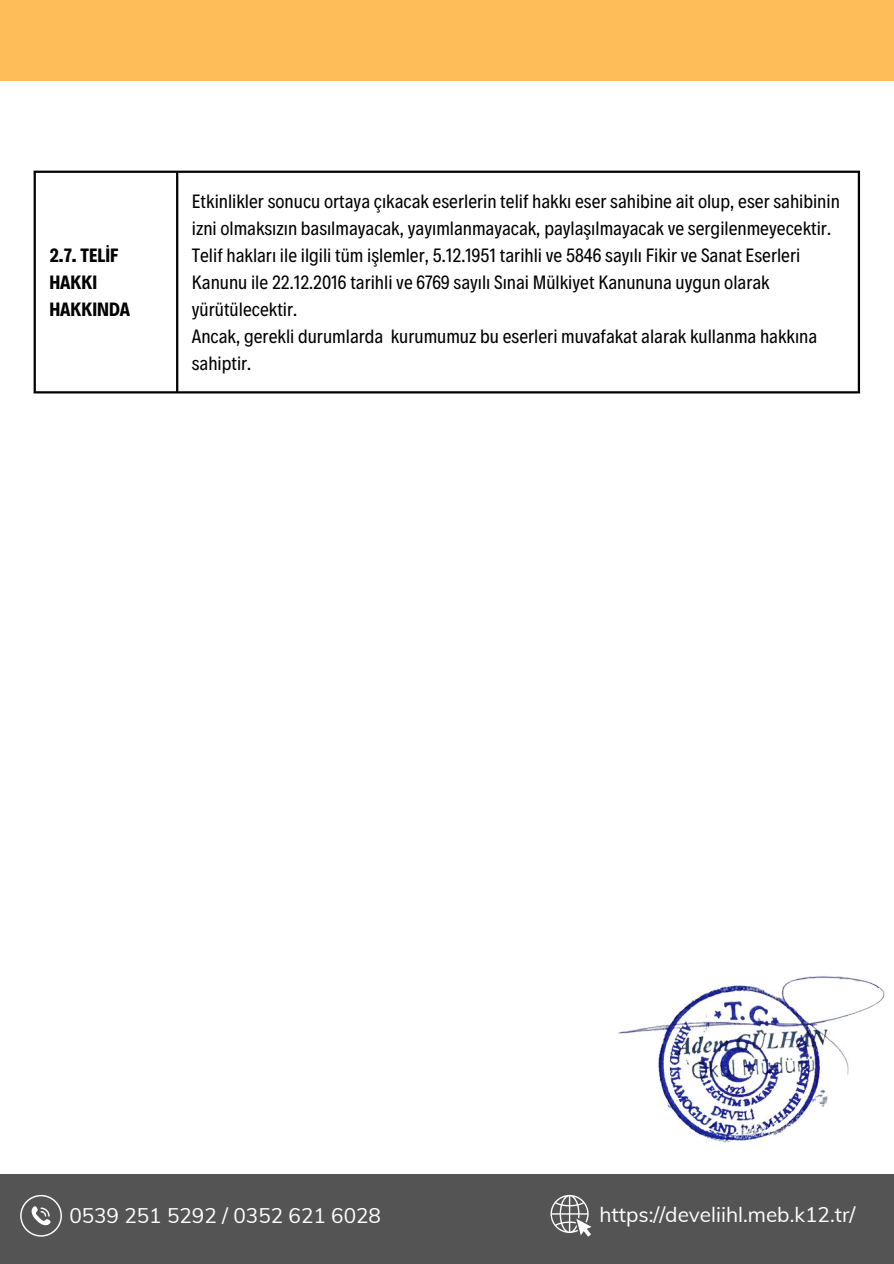
<style>
.page{position:relative;width:894px;height:1264px;background:#fff}
.page>*{position:absolute;margin:0;border:0;box-sizing:border-box;transform-origin:0 0}
.t1{font:20.7px "Muli";color:#fff}
.t2{font:19.5px/27px "Decalotype";color:#000}
.t3{font:700 19.5px/27px "Decalotype";color:#000}
</style>
<div class="page">
<div style="left:0;top:0;width:893px;height:81px;background:#ffbd59"></div>
<div style="left:0;top:1174px;width:893px;height:89px;background:#545454"></div>
<svg style="left:20px;top:1194px;width:42px;height:42px"></svg>
<img style="left:618px;top:976px;width:267px;height:167px">
<svg style="left:550px;top:1194px;width:41px;height:42px"></svg>
<hr style="left:34px;top:173px;width:2px;height:218px;background:#000">
<hr style="left:176px;top:173px;width:2px;height:218px;background:#000">
<hr style="left:857px;top:173px;width:2px;height:218px;background:#000">
<hr style="left:34px;top:171px;width:825px;height:2px;background:#000">
<hr style="left:34px;top:391px;width:825px;height:2px;background:#000">
<p class="t3" style="left:49px;top:240px;width:82px">2.7. TELİF<br>HAKKI<br>HAKKINDA</p>
<p class="t2" style="left:192px;top:186px;width:649px">Etkinlikler sonucu ortaya çıkacak eserlerin telif hakkı eser sahibine ait olup, eser sahibinin izni olmaksızın basılmayacak, yayımlanmayacak, paylaşılmayacak ve sergilenmeyecektir.<br>Telif hakları ile ilgili tüm işlemler, 5.12.1951 tarihli ve 5846 sayılı Fikir ve Sanat Eserleri Kanunu ile 22.12.2016 tarihli ve 6769 sayılı Sınai Mülkiyet Kanununa uygun olarak yürütülecektir.<br>Ancak, gerekli durumlarda kurumumuz bu eserleri muvafakat alarak kullanma hakkına sahiptir.</p>
<p class="t1" style="left:69px;top:1200px;width:313px">0539 251 5292 / 0352 621 6028</p>
<p class="t1" style="left:599px;top:1199px;width:257px">https://develiihl.meb.k12.tr/</p>
</div>
